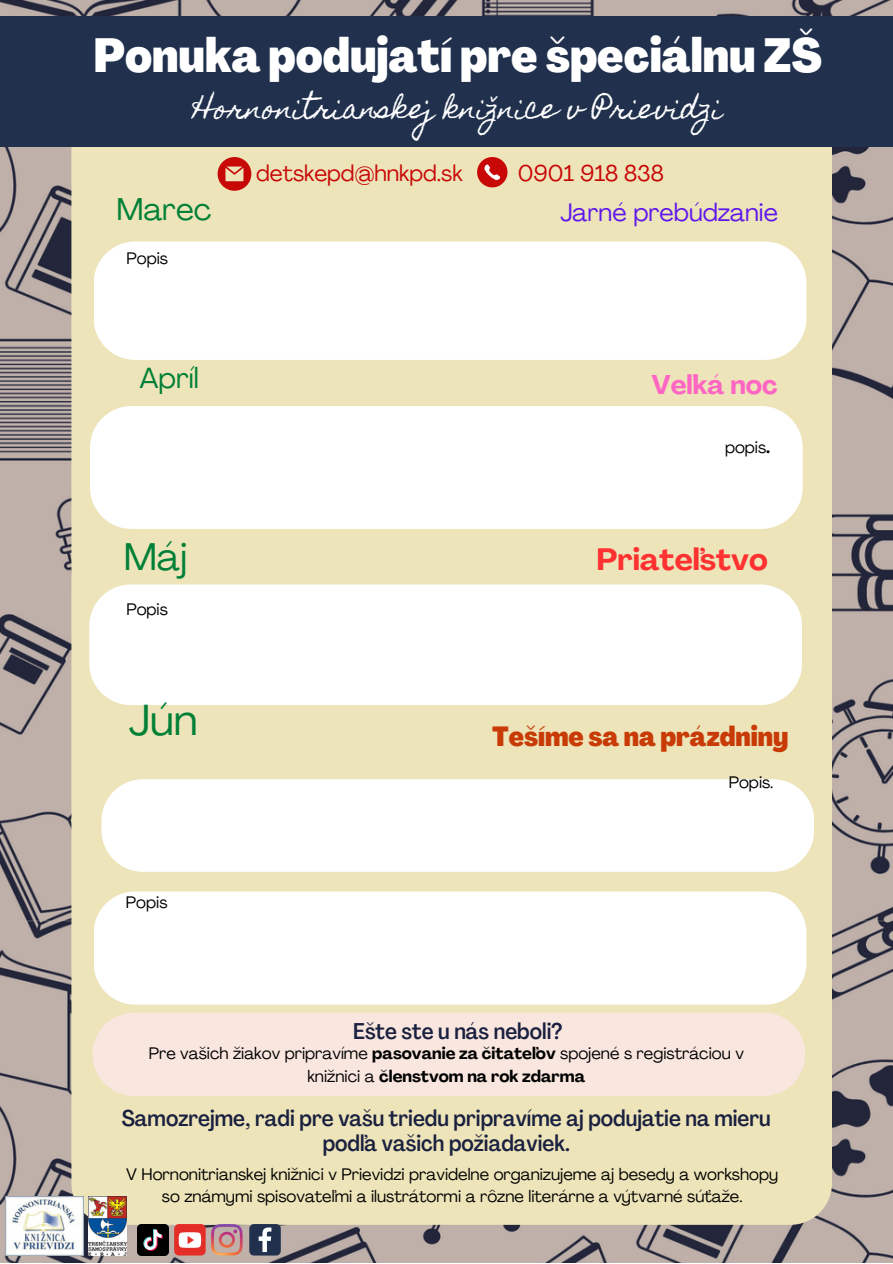
<style>
.page{position:relative;width:893px;height:1264px;background:#fff}
.page>*{position:absolute;margin:0;border:0;box-sizing:border-box;transform-origin:0 0}
.t1{font:800 condensed 47.1px "Agrandir";color:#fff}
.t2{font:42.9px "Agrandir";color:#008037}
.t3{font:37.95px "Agrandir";color:#008037}
.t4{font:31.05px "Agrandir";color:#008037}
.t5{font:700 30.45px "Agrandir";color:#ff3131}
.t6{font:28.8px "Agrandir";color:#008037}
.t7{font:800 condensed 27.3px "Agrandir";color:#c83b07}
.t8{font:27.15px "Homemade Apple";color:#fff}
.t9{font:700 26.7px "Agrandir";color:#ff66c4}
.t10{font:24.9px "Agrandir";color:#5e17eb}
.t11{font:500 condensed 22.5px/24.8px "Agrandir";color:#1a203f;text-align:center}
.t12{font:22.5px "Agrandir";color:#c80707}
.t13{font:16.5px/22.5px "Agrandir";color:#000;text-align:center}
.s1{font-weight:700}
</style>
<div class="page">
<img style="left:0;top:0;width:892px;height:1262px">
<div style="left:71px;top:147px;width:760px;height:1077px;background:#ede4b9"></div>
<div style="left:0;top:16px;width:892px;height:131px;background:#20304d"></div>
<svg style="left:94px;top:241px;width:712px;height:119px"></svg>
<svg style="left:90px;top:406px;width:712px;height:123px"></svg>
<svg style="left:89px;top:584px;width:713px;height:121px"></svg>
<svg style="left:101px;top:779px;width:713px;height:92px"></svg>
<svg style="left:94px;top:891px;width:712px;height:113px"></svg>
<div style="left:92px;top:1012px;width:713px;height:83px;background:#f8e6df"></div>
<img style="left:6px;top:1195px;width:78px;height:60px">
<img style="left:89px;top:1195px;width:38px;height:60px">
<svg style="left:211px;top:1223px;width:31px;height:32px"></svg>
<svg style="left:249px;top:1223px;width:32px;height:32px"></svg>
<img style="left:137px;top:1223px;width:32px;height:32px">
<div style="left:174px;top:1223px;width:32px;height:32px;background:#e52d27;border-radius:5px"></div>
<svg style="left:179px;top:1232px;width:22px;height:15px"></svg>
<svg style="left:477px;top:157px;width:30px;height:30px"></svg>
<svg style="left:217px;top:157px;width:34px;height:34px"></svg>
<p class="t1" style="left:93px;top:36px;width:730px">Ponuka podujatí pre špeciálnu ZŠ</p>
<p class="t8" style="left:193px;top:93px;width:530px">Hornonitrianskejknižnice v Prievidzi</p>
<p class="t12" style="left:256px;top:164px;width:208px">detskepd@hnkpd.sk</p>
<p class="t12" style="left:517px;top:164px;width:147px">0901 918 838</p>
<p class="t4" style="left:116px;top:197px;width:97px">Marec</p>
<p class="t10" style="left:560px;top:202px;width:219px">Jarné prebúdzanie</p>
<p class="t13" style="left:126px;top:248px;width:43px">Popis</p>
<p class="t6" style="left:139px;top:366px;width:61px">Apríl</p>
<p class="t9" style="left:651px;top:374px;width:128px">Veľká noc</p>
<p class="t13" style="left:725px;top:437px;width:47px">popis<span class="s1">.</span></p>
<p class="t3" style="left:124px;top:541px;width:65px">Máj</p>
<p class="t5" style="left:596px;top:547px;width:173px">Priateľstvo</p>
<p class="t13" style="left:126px;top:599px;width:43px">Popis</p>
<p class="t2" style="left:128px;top:702px;width:70px">Jún</p>
<p class="t13" style="left:126px;top:893px;width:43px">Popis</p>
<p class="t7" style="left:492px;top:725px;width:298px">Tešíme sa na prázdniny</p>
<p class="t13" style="left:728px;top:772px;width:46px">Popis.</p>
<p class="t11" style="left:353px;top:1020px;width:210px">Ešte ste u nás neboli?</p>
<p class="t13" style="left:149px;top:1044px;width:596px">Pre vašich žiakov pripravíme <span class="s1">pasovanie za čitateľov</span> spojené s registráciou v knižnici a <span class="s1">členstvom na rok zdarma</span></p>
<p class="t11" style="left:122px;top:1108px;width:650px">Samozrejme, radi pre vašu triedu pripravíme aj podujatie na mieru podľa vašich požiadaviek.</p>
<p class="t13" style="left:126px;top:1164px;width:653px">V Hornonitrianskej knižnici v Prievidzi pravidelne organizujeme aj besedy a workshopy so známymi spisovateľmi a ilustrátormi a rôzne literárne a výtvarné súťaže.</p>
</div>
